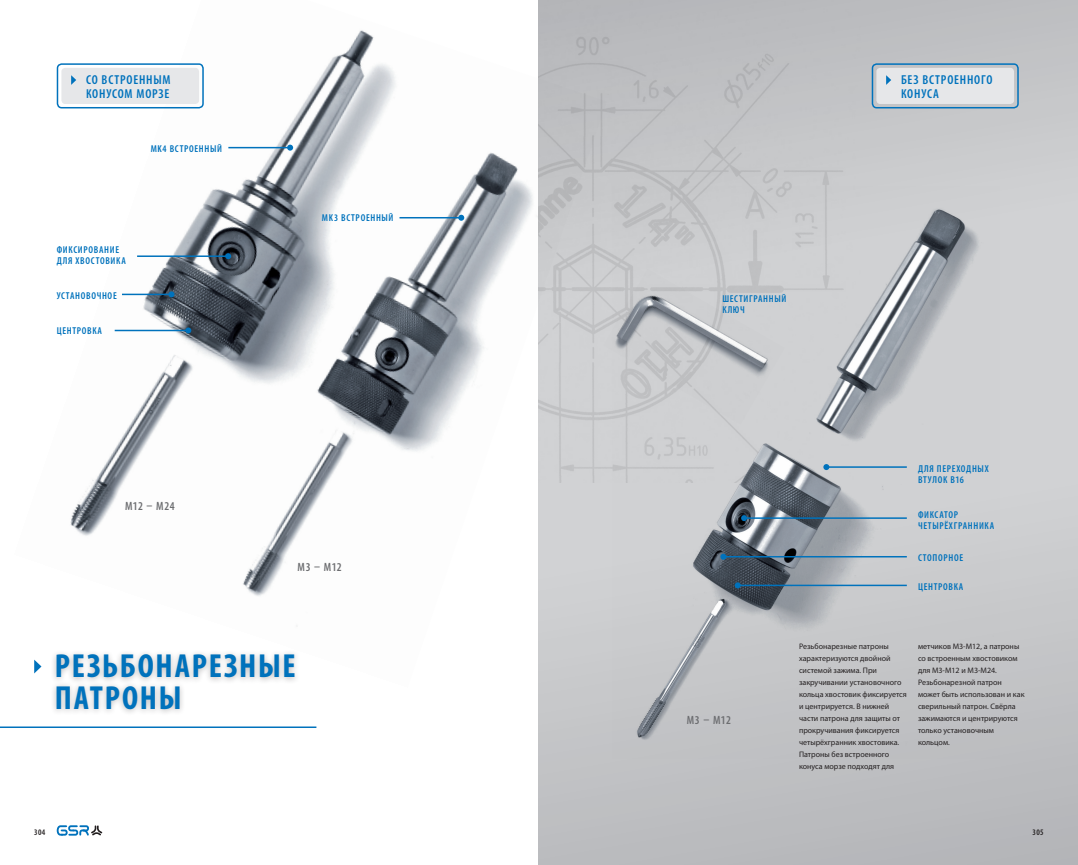
<style>
.page{position:relative;width:1078px;height:865px;background:#fff}
.page>*{position:absolute;margin:0;border:0;box-sizing:border-box;transform-origin:0 0}
.t1{font:700 condensed 33.4px/31.2px "Myriad Pro";letter-spacing:.05em;color:#0072bc}
.t2{font:600 condensed 13px/14px "Myriad Pro";letter-spacing:.06em;color:#0072bc}
.t3{font:600 condensed 12px "Myriad Pro";letter-spacing:.035em;color:#6c6d70}
.t4{font:600 condensed 10px/11px "Myriad Pro";letter-spacing:.065em;color:#0072bc}
.t5{font:600 condensed 8.5px "Myriad Pro";letter-spacing:.04em;color:#231f20}
.t6{font:8px/12px "Myriad Pro";color:#231f20}
</style>
<div class="page">
<svg style="left:539px;top:0;width:538px;height:865px;background:#c2c3c6"></svg>
<div style="left:50px;top:649px;width:251px;height:66px;background:#231f20;opacity:.3"></div>
<hr style="left:0;top:726px;width:316px;height:2px;background:#0072bc">
<img style="left:34px;top:0;width:572px;height:688px">
<hr style="left:115px;top:330px;width:73px;height:1px;background:#0072bc">
<svg style="left:185px;top:327px;width:6px;height:6px"></svg>
<hr style="left:122px;top:294px;width:49px;height:1px;background:#0072bc">
<svg style="left:168px;top:291px;width:6px;height:6px"></svg>
<hr style="left:228px;top:147px;width:62px;height:1px;background:#0072bc">
<svg style="left:287px;top:145px;width:6px;height:6px"></svg>
<hr style="left:399px;top:217px;width:62px;height:1px;background:#0072bc">
<svg style="left:458px;top:215px;width:6px;height:6px"></svg>
<hr style="left:137px;top:255px;width:91px;height:2px;background:#0072bc">
<svg style="left:225px;top:253px;width:6px;height:6px"></svg>
<div style="left:61px;top:68px;width:138px;height:36px;background:#e6e7e9;border-radius:4px"></div>
<svg style="left:71px;top:75px;width:5px;height:10px"></svg>
<div style="left:57px;top:63px;width:147px;height:45px;border:2px solid #0072bc;border-radius:4px"></div>
<div style="left:876px;top:68px;width:137px;height:36px;background:#e6e7e9;border-radius:4px"></div>
<svg style="left:886px;top:75px;width:5px;height:10px"></svg>
<div style="left:871px;top:63px;width:147px;height:45px;border:2px solid #0072bc;border-radius:4px"></div>
<img style="left:539px;top:0;width:321px;height:483px">
<img style="left:612px;top:186px;width:387px;height:572px">
<hr style="left:744px;top:517px;width:162px;height:2px;background:#0072bc">
<svg style="left:741px;top:515px;width:6px;height:6px"></svg>
<hr style="left:826px;top:466px;width:80px;height:2px;background:#0072bc">
<svg style="left:823px;top:464px;width:6px;height:6px"></svg>
<hr style="left:723px;top:556px;width:183px;height:1px;background:#0072bc">
<svg style="left:720px;top:553px;width:6px;height:6px"></svg>
<hr style="left:737px;top:584px;width:169px;height:2px;background:#0072bc">
<svg style="left:734px;top:582px;width:6px;height:6px"></svg>
<img style="left:603px;top:269px;width:181px;height:155px">
<svg style="left:57px;top:825px;width:45px;height:10px"></svg>
<h2 class="t2" style="left:86px;top:73px;width:86px">со встроенным конусом Морзе</h2>
<h2 class="t2" style="left:900px;top:73px;width:93px">без встроенного конуса</h2>
<p class="t4" style="left:151px;top:143px;width:73px">MK4 встроенный</p>
<p class="t4" style="left:57px;top:244px;width:71px">фиксирование для хвостовика</p>
<p class="t4" style="left:57px;top:290px;width:61px">установочное</p>
<p class="t4" style="left:57px;top:325px;width:47px">центровка</p>
<h3 class="t3" style="left:125px;top:499px;width:51px">m12 – M24</h3>
<p class="t4" style="left:322px;top:212px;width:73px">MK3 встроенный</p>
<h3 class="t3" style="left:297px;top:560px;width:46px">M3 – M12</h3>
<h1 class="t1" style="left:55px;top:650px;width:242px">Резьбонарезные патроны</h1>
<p class="t4" style="left:722px;top:294px;width:65px">шестигранный ключ</p>
<h3 class="t3" style="left:686px;top:713px;width:46px">M3 – M12</h3>
<p class="t4" style="left:917px;top:463px;width:72px">Для переходных втулок B16</p>
<p class="t4" style="left:917px;top:509px;width:78px">Фиксатор четырёхгранника</p>
<p class="t4" style="left:917px;top:552px;width:47px">Стопорное</p>
<p class="t4" style="left:917px;top:581px;width:47px">Центровка</p>
<p class="t6" style="left:798px;top:640px;width:109px">Резьбонарезные патроны характеризуются двойной системой зажима. При закручивании установочного кольца хвостовик фиксируется и центрируется. В нижней части патрона для защиты от прокручивания фиксируется четырёхгранник хвостовика.<br>Патроны без встроенного конуса морзе подходят для</p>
<p class="t6" style="left:917px;top:640px;width:108px">метчиков М3-М12, а патроны со встроенным хвостовиком для М3-М12 и М3-М24.<br>Резьбонарезной патрон может быть использован и как сверильный патрон. Свёрла зажимаются и центрируются только установочным кольцом.</p>
<p class="t5" style="left:34px;top:827px;width:13px">304</p>
<p class="t5" style="left:1032px;top:827px;width:13px">305</p>
</div>
